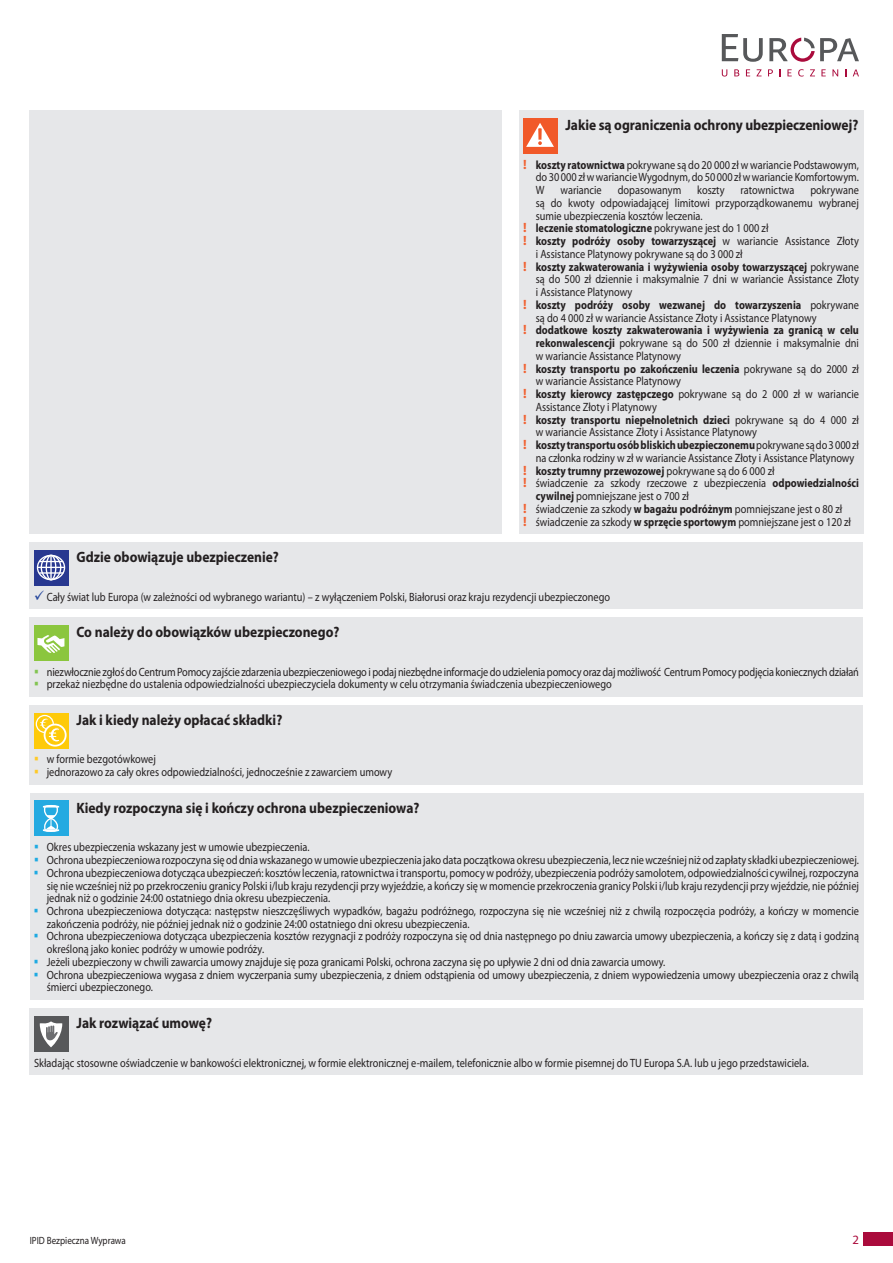
<style>
.page{position:relative;width:893px;height:1263px;background:#fff}
.page>*{position:absolute;margin:0;border:0;box-sizing:border-box;transform-origin:0 0}
.t1{font:700 15px "Myriad Pro";color:#231f20;scale:.9 1}
.t2{font:12.75px "Myriad Pro";color:#aa0b3c}
.t3{font:12px/12.8px "Myriad Pro";color:#231f20;scale:.86 1}
.t4{font:700 12px "Myriad Pro";color:#231f20;scale:.86 1}
.t5{font:10.5px "Myriad Pro";color:#231f20;scale:.86 1}
.s1{font-weight:700;font-size:13.5px;color:#f16232}
.s2{font-weight:700}
.s3{font-size:13.5px;color:#f16232}
.s4{font-weight:400}
</style>
<div class="page">
<svg style="left:722px;top:34px;width:41px;height:28px"></svg>
<svg style="left:722px;top:69px;width:5px;height:8px"></svg>
<svg style="left:734px;top:69px;width:5px;height:7px"></svg>
<svg style="left:746px;top:69px;width:4px;height:7px"></svg>
<svg style="left:756px;top:69px;width:6px;height:7px"></svg>
<svg style="left:768px;top:69px;width:5px;height:7px"></svg>
<svg style="left:787px;top:69px;width:5px;height:7px"></svg>
<svg style="left:798px;top:69px;width:6px;height:8px"></svg>
<svg style="left:810px;top:69px;width:5px;height:7px"></svg>
<svg style="left:821px;top:69px;width:5px;height:7px"></svg>
<svg style="left:832px;top:69px;width:6px;height:7px"></svg>
<svg style="left:853px;top:69px;width:6px;height:7px"></svg>
<svg style="left:769px;top:38px;width:90px;height:24px"></svg>
<div style="left:519px;top:111px;width:344px;height:423px;background:#e6e7e9"></div>
<div style="left:523px;top:118px;width:34px;height:36px;background:#f15929"></div>
<svg style="left:526px;top:123px;width:28px;height:24px"></svg>
<div style="left:30px;top:543px;width:833px;height:66px;background:#e6e7e9"></div>
<svg style="left:34px;top:550px;width:34px;height:36px"></svg>
<div style="left:37px;top:555px;width:28px;height:25px;border:1px solid #fff;border-radius:50%"></div>
<div style="left:41px;top:555px;width:20px;height:25px;border:1px solid #fff;border-radius:50%"></div>
<div style="left:46px;top:555px;width:10px;height:25px;border:1px solid #fff;border-radius:50%"></div>
<hr style="left:50px;top:555px;width:2px;height:25px;background:#fff">
<hr style="left:39px;top:572px;width:24px;height:2px;background:#fff">
<svg style="left:38px;top:561px;width:27px;height:7px"></svg>
<div style="left:30px;top:705px;width:833px;height:80px;background:#e6e7e9"></div>
<svg style="left:34px;top:713px;width:34px;height:35px"></svg>
<div style="left:36px;top:715px;width:18px;height:18px;border:1px solid #fff;border-radius:50%"></div>
<svg style="left:45px;top:724px;width:21px;height:22px"></svg>
<div style="left:44px;top:724px;width:23px;height:22px;border:2px solid #fff;border-radius:50%"></div>
<svg style="left:39px;top:718px;width:21px;height:24px"></svg>
<div style="left:30px;top:793px;width:833px;height:207px;background:#e6e7e9"></div>
<div style="left:34px;top:801px;width:34px;height:35px;background:#24aae1"></div>
<svg style="left:43px;top:805px;width:16px;height:27px"></svg>
<div style="left:30px;top:618px;width:833px;height:79px;background:#e6e7e9"></div>
<div style="left:34px;top:625px;width:34px;height:36px;background:#8bc63e"></div>
<svg style="left:37px;top:635px;width:28px;height:18px"></svg>
<div style="left:30px;top:1008px;width:833px;height:67px;background:#e6e7e9"></div>
<div style="left:34px;top:1016px;width:34px;height:35px;background:#57585a"></div>
<svg style="left:40px;top:1021px;width:22px;height:26px"></svg>
<div style="left:30px;top:111px;width:472px;height:423px;background:#e6e7e9"></div>
<div style="left:863px;top:1232px;width:30px;height:14px;background:#aa0b3c"></div>
<p class="t1" style="left:566px;top:115px;width:327px">Jakie są ograniczenia ochrony ubezpieczeniowej?</p>
<p class="t3" style="left:536px;top:158px;width:377px;text-align:justify;text-indent:-13px"><span class="s1">!</span> <span class="s2">koszty ratownictwa</span> pokrywane są do 20 000 zł w wariancie Podstawowym, do 30 000 zł w wariancie Wygodnym, do 50 000 zł w wariancie Komfortowym.<br>W</p>
<p class="t3" style="left:560px;top:183px;width:49px">wariancie</p>
<p class="t3" style="left:618px;top:183px;width:75px">dopasowanym</p>
<p class="t3" style="left:697px;top:183px;width:33px">koszty</p>
<p class="t3" style="left:741px;top:183px;width:64px">ratownictwa</p>
<p class="t3" style="left:810px;top:183px;width:58px">pokrywane</p>
<p class="t3" style="left:536px;top:196px;width:377px">są do kwoty odpowiadającej limitowi przyporządkowanemu wybranej</p>
<p class="t3" style="left:536px;top:209px;width:196px">sumie ubezpieczenia kosztów leczenia.</p>
<p class="t4" style="left:523px;top:220px;width:287px"><span class="s3">!</span> leczenie stomatologiczne <span class="s4">pokrywane jest do 1 000 zł</span></p>
<p class="t4" style="left:523px;top:233px;width:392px"><span class="s3">!</span> koszty podróży osoby towarzyszącej <span class="s4">w wariancie Assistance Złoty</span></p>
<p class="t3" style="left:536px;top:247px;width:242px">i Assistance Platynowy pokrywane są do 3 000 zł</p>
<p class="t4" style="left:523px;top:259px;width:392px"><span class="s3">!</span> koszty zakwaterowania i wyżywienia osoby towarzyszącej <span class="s4">pokrywane</span></p>
<p class="t3" style="left:536px;top:273px;width:377px">są do 500 zł dziennie i maksymalnie 7 dni w wariancie Assistance Złoty</p>
<p class="t3" style="left:536px;top:285px;width:114px">i Assistance Platynowy</p>
<p class="t4" style="left:523px;top:297px;width:392px"><span class="s3">!</span> koszty podróży osoby wezwanej do towarzyszenia <span class="s4">pokrywane</span></p>
<p class="t3" style="left:536px;top:311px;width:328px">są do 4 000 zł w wariancie Assistance Złoty i Assistance Platynowy</p>
<p class="t4" style="left:523px;top:322px;width:392px"><span class="s3">!</span> dodatkowe koszty zakwaterowania i wyżywienia za granicą w celu</p>
<p class="t3" style="left:536px;top:336px;width:377px"><span class="s2">rekonwalescencji</span> pokrywane są do 500 zł dziennie i maksymalnie dni</p>
<p class="t3" style="left:536px;top:349px;width:170px">w wariancie Assistance Platynowy</p>
<p class="t4" style="left:523px;top:361px;width:392px"><span class="s3">!</span> koszty transportu po zakończeniu leczenia <span class="s4">pokrywane są do 2000 zł</span></p>
<p class="t3" style="left:536px;top:375px;width:170px">w wariancie Assistance Platynowy</p>
<p class="t3" style="left:523px;top:387px;width:392px"><span class="s1">!</span> <span class="s2">koszty kierowcy zastępczego</span> pokrywane są do 2 000 zł w wariancie</p>
<p class="t3" style="left:536px;top:400px;width:142px">Assistance Złoty i Platynowy</p>
<p class="t4" style="left:523px;top:412px;width:392px"><span class="s3">!</span> koszty transportu niepełnoletnich dzieci <span class="s4">pokrywane są do 4 000 zł</span></p>
<p class="t3" style="left:536px;top:426px;width:259px">w wariancie Assistance Złoty i Assistance Platynowy</p>
<p class="t4" style="left:523px;top:437px;width:392px"><span class="s3">!</span> koszty transportu osób bliskich ubezpieczonemu <span class="s4">pokrywane są do 3 000 zł</span></p>
<p class="t3" style="left:536px;top:451px;width:372px">na członka rodziny w zł w wariancie Assistance Złoty i Assistance Platynowy</p>
<p class="t4" style="left:523px;top:463px;width:294px"><span class="s3">!</span> koszty trumny przewozowej <span class="s4">pokrywane są do 6 000 zł</span></p>
<p class="t3" style="left:523px;top:477px;width:392px"><span class="s1">!</span> świadczenie za szkody rzeczowe z ubezpieczenia <span class="s2">odpowiedzialności</span></p>
<p class="t3" style="left:536px;top:489px;width:180px"><span class="s2">cywilnej</span> pomniejszane jest o 700 zł</p>
<p class="t3" style="left:523px;top:502px;width:373px"><span class="s1">!</span> świadczenie za szkody <span class="s2">w bagażu podróżnym</span> pomniejszane jest o 80 zł</p>
<p class="t3" style="left:523px;top:515px;width:383px"><span class="s1">!</span> świadczenie za szkody <span class="s2">w sprzęcie sportowym</span> pomniejszane jest o 120 zł</p>
<p class="t1" style="left:77px;top:547px;width:226px">Gdzie obowiązuje ubezpieczenie?</p>
<p class="t3" style="left:47px;top:590px;width:657px">Cały świat lub Europa (w zależności od wybranego wariantu) – z wyłączeniem Polski, Białorusi oraz kraju rezydencji ubezpieczonego</p>
<p class="t1" style="left:77px;top:623px;width:294px">Co należy do obowiązków ubezpieczonego?</p>
<p class="t3" style="left:47px;top:665px;width:946px">niezwłocznie zgłoś do Centrum Pomocy zajście zdarzenia ubezpieczeniowego i podaj niezbędne informacje do udzielenia pomocy oraz daj możliwość Centrum Pomocy podjęcia koniecznych działań przekaż niezbędne do ustalenia odpowiedzialności ubezpieczyciela dokumenty w celu otrzymania świadczenia ubezpieczeniowego</p>
<p class="t1" style="left:77px;top:710px;width:230px">Jak i kiedy należy opłacać składki?</p>
<p class="t3" style="left:47px;top:753px;width:403px">w formie bezgotówkowej<br>jednorazowo za cały okres odpowiedzialności, jednocześnie z zawarciem umowy</p>
<p class="t1" style="left:77px;top:798px;width:383px">Kiedy rozpoczyna się i kończy ochrona ubezpieczeniowa?</p>
<p class="t3" style="left:47px;top:841px;width:946px">Okres ubezpieczenia wskazany jest w umowie ubezpieczenia.<br>Ochrona ubezpieczeniowa rozpoczyna się od dnia wskazanego w umowie ubezpieczenia jako data początkowa okresu ubezpieczenia, lecz nie wcześniej niż od zapłaty składki ubezpieczeniowej.<br>Ochrona ubezpieczeniowa dotycząca ubezpieczeń: kosztów leczenia, ratownictwa i transportu, pomocy w podróży, ubezpieczenia podróży samolotem, odpowiedzialności cywilnej, rozpoczyna się nie wcześniej niż po przekroczeniu granicy Polski i/lub kraju rezydencji przy wyjeździe, a kończy się w momencie przekroczenia granicy Polski i/lub kraju rezydencji przy wjeździe, nie później jednak niż o godzinie 24:00 ostatniego dnia okresu ubezpieczenia.<br>Ochrona ubezpieczeniowa dotycząca: następstw nieszczęśliwych wypadków, bagażu podróżnego, rozpoczyna się nie wcześniej niż z chwilą rozpoczęcia podróży, a kończy w momencie zakończenia podróży, nie później jednak niż o godzinie 24:00 ostatniego dni okresu ubezpieczenia.<br>Ochrona ubezpieczeniowa dotycząca ubezpieczenia kosztów rezygnacji z podróży rozpoczyna się od dnia następnego po dniu zawarcia umowy ubezpieczenia, a kończy się z datą i godziną określoną jako koniec podróży w umowie podróży.<br>Jeżeli ubezpieczony w chwili zawarcia umowy znajduje się poza granicami Polski, ochrona zaczyna się po upływie 2 dni od dnia zawarcia umowy.<br>Ochrona ubezpieczeniowa wygasa z dniem wyczerpania sumy ubezpieczenia, z dniem odstąpienia od umowy ubezpieczenia, z dniem wypowiedzenia umowy ubezpieczenia oraz z chwilą śmierci ubezpieczonego.</p>
<p class="t1" style="left:77px;top:1013px;width:152px">Jak rozwiązać umowę?</p>
<p class="t3" style="left:34px;top:1056px;width:902px">Składając stosowne oświadczenie w bankowości elektronicznej, w formie elektronicznej e-mailem, telefonicznie albo w formie pisemnej do TU Europa S.A. lub u jego przedstawiciela.</p>
<p class="t5" style="left:30px;top:1233px;width:113px">IPID Bezpieczna Wyprawa</p>
<p class="t2" style="left:852px;top:1232px;width:8px">2</p>
</div>
